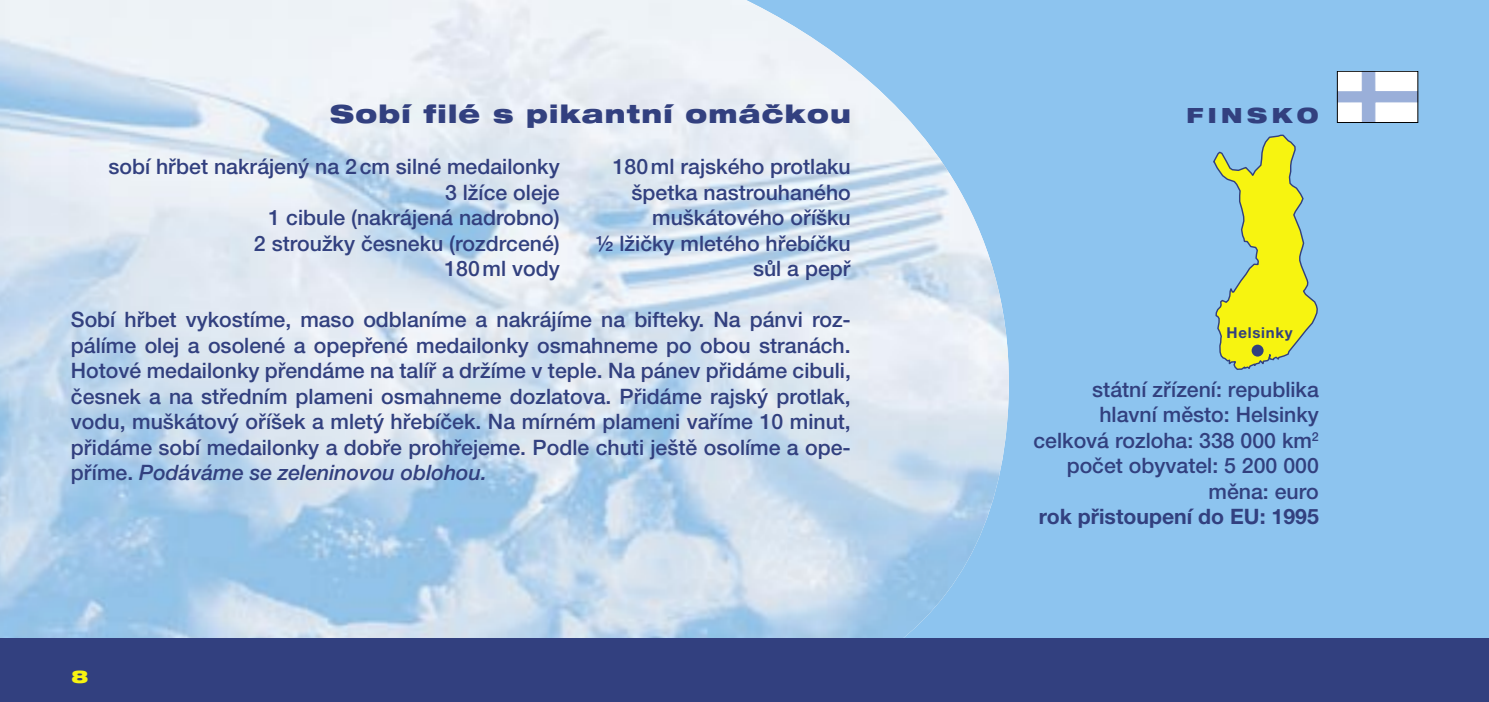
<style>
.page{position:relative;width:1489px;height:702px;background:#fff}
.page>*{position:absolute;margin:0;border:0;box-sizing:border-box;transform-origin:0 0}
.t1{font:900 expanded 25px "Helvetica Neue CE";letter-spacing:.05em;color:#32407f}
.t2{font:500 21.25px/25.5px "Helvetica Neue CE";color:#32407f;text-align:justify}
.t3{font:700 21.25px "Helvetica Neue CE";color:#32407f}
.t4{font:900 expanded 21px "Helvetica Neue CE";letter-spacing:.215em;color:#32407f}
.t5{font:900 expanded 17.5px "Helvetica Neue CE";color:#f7f410}
.t6{font:700 15px "Helvetica Neue CE";letter-spacing:.05em;color:#32407f}
.s1{font-style:italic}
</style>
<div class="page">
<div style="left:0;top:0;width:1488px;height:654px;background:#8dc4ef"></div>
<img style="left:0;top:0;width:1009px;height:638px">
<div style="left:0;top:638px;width:1488px;height:64px;background:#32407f"></div>
<hr style="left:1488px;top:0;width:1px;height:654px;background:#8dc4ef">
<hr style="left:1488px;top:638px;width:1px;height:64px;background:#32407f">
<svg style="left:1338px;top:73px;width:77px;height:48px;background:#d9e1f0"></svg>
<div style="left:1336px;top:71px;width:81px;height:52px;border:1px solid #000"></div>
<svg style="left:1213px;top:134px;width:105px;height:236px"></svg>
<div style="left:1251px;top:344px;width:12px;height:12px;background:#32407f;border-radius:50%"></div>
<p class="t1" style="left:330px;top:98px;width:522px">Sobí filé s pikantní omáčkou</p>
<p class="t2" style="left:613px;top:156px;width:239px">180 ml rajského protlaku</p>
<p class="t2" style="left:631px;top:181px;width:221px">špetka nastrouhaného</p>
<p class="t2" style="left:652px;top:207px;width:200px">muškátového oříšku</p>
<p class="t2" style="left:596px;top:232px;width:256px">½ lžičky mletého hřebíčku</p>
<p class="t2" style="left:753px;top:258px;width:99px">sůl a pepř</p>
<p class="t2" style="left:71px;top:309px;width:781px">Sobí hřbet vykostíme, maso odblaníme a nakrájíme na bifteky. Na pánvi roz&shy;pálíme olej a osolené a opepřené medailonky osmahneme po obou stranách.<br>Hotové medailonky přendáme na talíř a držíme v teple. Na pánev přidáme cibuli, česnek a na středním plameni osmahneme dozlatova. Přidáme rajský protlak, vodu, muškátový oříšek a mletý hřebíček. Na mírném plameni vaříme 10 minut, přidáme sobí medailonky a dobře prohřejeme. Podle chuti ještě osolíme a ope&shy;příme. <span class="s1">Podáváme se zeleninovou oblohou.</span></p>
<p class="t2" style="left:108px;top:156px;width:453px">sobí hřbet nakrájený na 2 cm silné medailonky</p>
<p class="t2" style="left:445px;top:181px;width:116px">3 lžíce oleje</p>
<p class="t2" style="left:268px;top:207px;width:293px">1 cibule (nakrájená nadrobno)</p>
<p class="t2" style="left:254px;top:232px;width:307px">2 stroužky česneku (rozdrcené)</p>
<p class="t2" style="left:444px;top:258px;width:117px">180 ml vody</p>
<p class="t5" style="left:71px;top:665px;width:18px">8</p>
<p class="t4" style="left:1186px;top:102px;width:134px">FINSKO</p>
<p class="t6" style="left:1226px;top:323px;width:68px">Helsinky</p>
<p class="t2" style="left:1092px;top:378px;width:228px">státní zřízení: republika</p>
<p class="t2" style="left:1099px;top:404px;width:221px">hlavní město: Helsinky</p>
<p class="t2" style="left:1033px;top:429px;width:287px">celková rozloha: 338 000 km<sup>2</sup></p>
<p class="t2" style="left:1066px;top:455px;width:254px">počet obyvatel: 5 200 000</p>
<p class="t2" style="left:1208px;top:480px;width:112px">měna: euro</p>
<p class="t3" style="left:1038px;top:503px;width:281px">rok přistoupení do EU: 1995</p>
</div>
